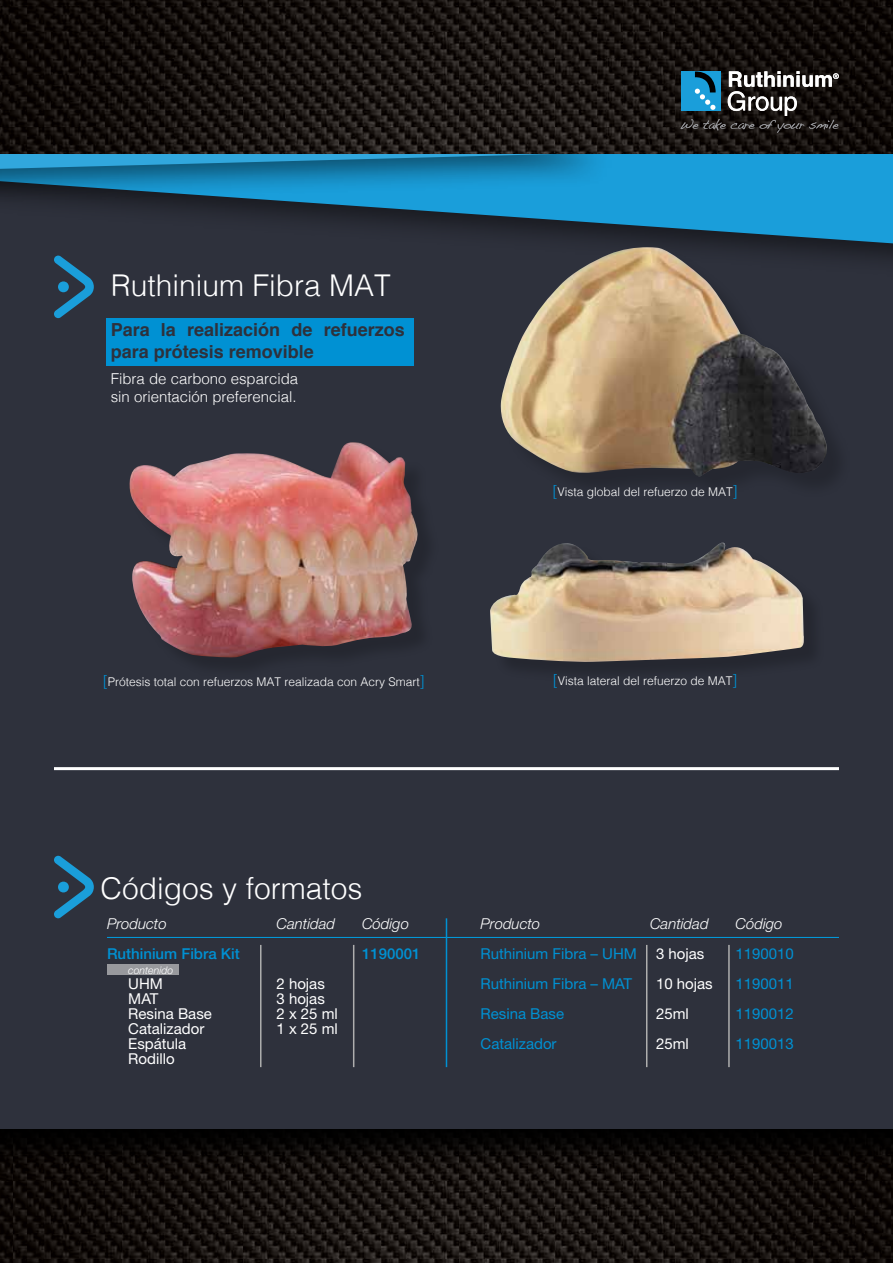
<style>
.page{position:relative;width:893px;height:1263px;background:#fff}
.page>*{position:absolute;margin:0;border:0;box-sizing:border-box;transform-origin:0 0}
.t1{font:300 30px "Helvetica";color:#fff}
.t2{font:700 18px/21.6px "Helvetica";color:#2e313c}
.t3{font:15px/15px "Helvetica Neue LT Std";color:#fff}
.t4{font:15px "Helvetica Neue LT Std";color:#0091d3}
.t5{font:300 15px/18px "Helvetica";color:#fff}
.t6{font:italic 300 15px "Helvetica Neue LT Std";color:#fff}
.t7{font:500 15px "Helvetica Neue LT Std";color:#0091d3}
.t8{font:300 12px "Helvetica";color:#fff}
.t9{font:italic 300 10.5px "Helvetica Neue LT Std";color:#fff}
.s1{font-size:15px;color:#0091d3}
</style>
<div class="page">
<img style="left:13px;top:1171px;width:880px;height:92px">
<img style="left:0;top:1171px;width:13px;height:92px">
<svg style="left:0;top:1129px;width:893px;height:42px;background:#0b0807"></svg>
<div style="left:0;top:145px;width:893px;height:984px;background:#2e313c"></div>
<div style="left:0;top:37px;width:893px;height:241px;background:#000;opacity:.5"></div>
<svg style="left:617px;top:153px;width:276px;height:90px;background:#1a8fc5"></svg>
<div style="left:0;top:0;width:617px;height:251px;background:#000;opacity:.5"></div>
<svg style="left:0;top:153px;width:590px;height:16px;background:#1f80ac"></svg>
<img style="left:0;top:0;width:893px;height:153px">
<img style="left:490px;top:542px;width:316px;height:120px">
<div style="left:504px;top:250px;width:349px;height:252px;background:#2e313c"></div>
<img style="left:500px;top:247px;width:329px;height:230px">
<svg style="left:680px;top:71px;width:159px;height:62px;background:#3c4a51"></svg>
<hr style="left:54px;top:767px;width:785px;height:3px;background:#fff">
<svg style="left:54px;top:256px;width:40px;height:62px"></svg>
<svg style="left:54px;top:856px;width:40px;height:62px"></svg>
<div style="left:106px;top:318px;width:308px;height:47px;background:#0091d3"></div>
<hr style="left:107px;top:937px;width:732px;height:1px;background:#009fe3">
<hr style="left:353px;top:945px;width:1px;height:122px;background:#aeaeae">
<hr style="left:728px;top:945px;width:2px;height:122px;background:#aeaeae">
<hr style="left:260px;top:945px;width:1px;height:122px;background:#aeaeae">
<hr style="left:646px;top:945px;width:1px;height:122px;background:#aeaeae">
<img style="left:129px;top:442px;width:289px;height:216px">
<hr style="left:446px;top:918px;width:1px;height:149px;background:#0091d3">
<div style="left:108px;top:964px;width:71px;height:11px;background:#98999d"></div>
<h1 class="t1" style="left:111px;top:260px;width:282px">Ruthinium Fibra MAT</h1>
<h2 class="t2" style="left:111px;top:319px;width:296px">Para la realización de refuerzos para prótesis removible</h2>
<p class="t5" style="left:111px;top:368px;width:189px">Fibra de carbono esparcida sin orientación preferencial.</p>
<p class="t8" style="left:552px;top:481px;width:187px"><span class="s1">[</span>Vista global del refuerzo de MAT<span class="s1">]</span></p>
<p class="t8" style="left:103px;top:672px;width:324px"><span class="s1">[</span>Prótesis total con refuerzos MAT realizada con Acry Smart<span class="s1">]</span></p>
<p class="t8" style="left:553px;top:671px;width:186px"><span class="s1">[</span>Vista lateral del refuerzo de MAT<span class="s1">]</span></p>
<h1 class="t1" style="left:101px;top:862px;width:263px">Códigos y formatos</h1>
<p class="t6" style="left:107px;top:915px;width:61px">Producto</p>
<p class="t6" style="left:277px;top:915px;width:60px">Cantidad</p>
<p class="t6" style="left:362px;top:915px;width:48px">Código</p>
<p class="t7" style="left:107px;top:945px;width:134px">Ruthinium Fibra Kit</p>
<p class="t7" style="left:362px;top:945px;width:60px">1190001</p>
<p class="t9" style="left:128px;top:964px;width:46px">contenido</p>
<p class="t3" style="left:128px;top:976px;width:36px">UHM</p>
<p class="t3" style="left:277px;top:976px;width:50px">2 hojas</p>
<p class="t3" style="left:128px;top:991px;width:32px">MAT</p>
<p class="t3" style="left:277px;top:991px;width:50px">3 hojas</p>
<p class="t3" style="left:128px;top:1006px;width:85px">Resina Base</p>
<p class="t3" style="left:277px;top:1006px;width:63px">2 x 25 ml</p>
<p class="t3" style="left:128px;top:1021px;width:78px">Catalizador</p>
<p class="t3" style="left:277px;top:1021px;width:63px">1 x 25 ml</p>
<p class="t3" style="left:128px;top:1036px;width:60px">Espátula<br>Rodillo</p>
<p class="t6" style="left:480px;top:915px;width:61px">Producto</p>
<p class="t6" style="left:650px;top:915px;width:60px">Cantidad</p>
<p class="t6" style="left:735px;top:915px;width:48px">Código</p>
<p class="t4" style="left:480px;top:945px;width:158px">Ruthinium Fibra – UHM</p>
<p class="t3" style="left:656px;top:946px;width:50px">3 hojas</p>
<p class="t4" style="left:735px;top:945px;width:60px">1190010</p>
<p class="t4" style="left:480px;top:975px;width:153px">Ruthinium Fibra – MAT</p>
<p class="t3" style="left:656px;top:976px;width:58px">10 hojas</p>
<p class="t4" style="left:735px;top:975px;width:60px">1190011</p>
<p class="t4" style="left:480px;top:1005px;width:85px">Resina Base</p>
<p class="t3" style="left:656px;top:1006px;width:34px">25ml</p>
<p class="t4" style="left:735px;top:1005px;width:60px">1190012</p>
<p class="t4" style="left:480px;top:1035px;width:78px">Catalizador</p>
<p class="t3" style="left:656px;top:1036px;width:34px">25ml</p>
<p class="t4" style="left:735px;top:1035px;width:60px">1190013</p>
</div>
